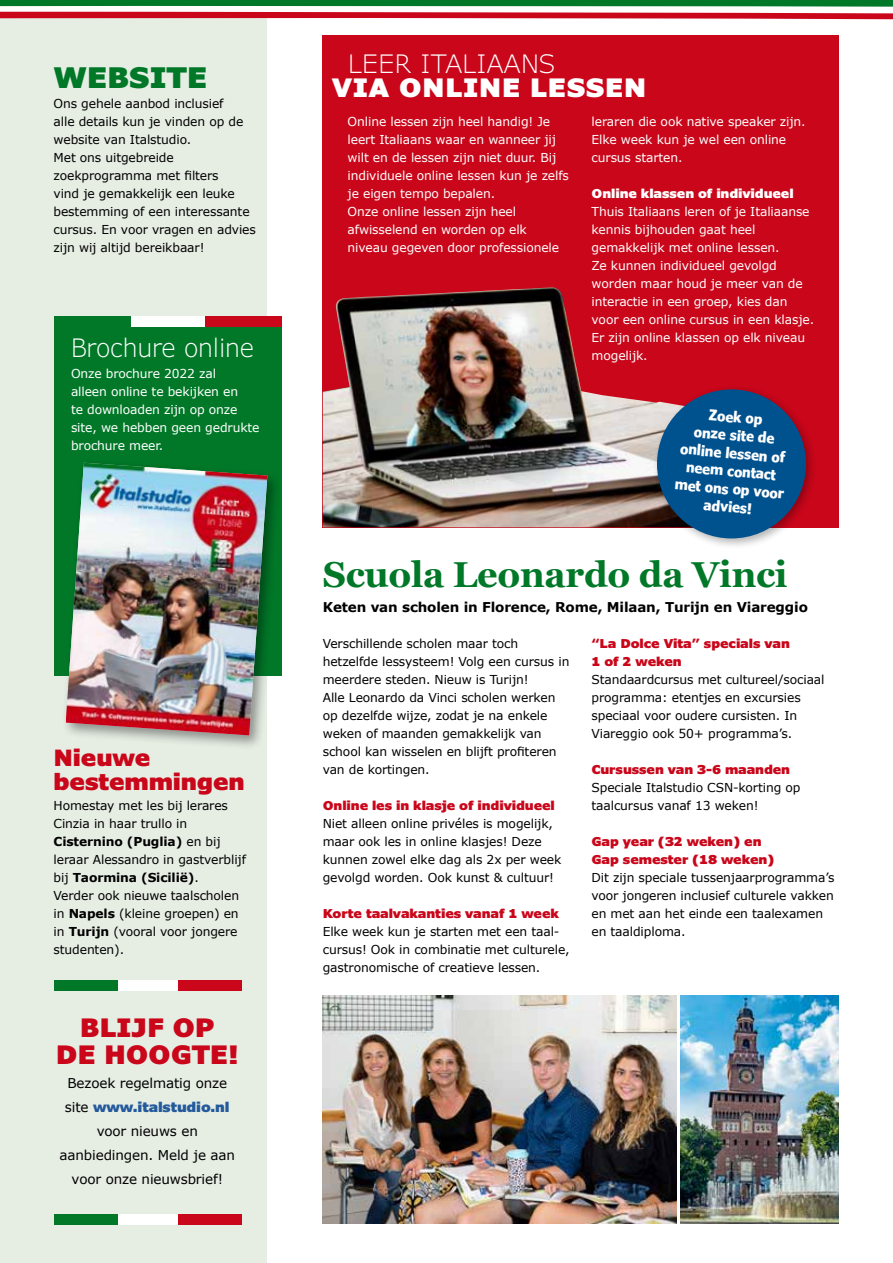
<style>
.page{position:relative;width:893px;height:1263px;background:#fff}
.page>*{position:absolute;margin:0;border:0;box-sizing:border-box;transform-origin:0 0}
.t1{font:700 36px "Georgia";letter-spacing:-.01em;color:#007828}
.t2{font:900 28.5px "Verdana Pro";letter-spacing:-.01em;color:#007828}
.t3{font:900 25.5px/27px "Verdana Pro";letter-spacing:-.01em;color:#c9061a;text-align:center}
.t4{font:900 25.5px "Verdana Pro";letter-spacing:.01em;color:#fff}
.t5{font:300 25.5px "Verdana Pro";letter-spacing:-.01em;color:#fff}
.t6{font:300 25.5px "Verdana Pro";letter-spacing:.01em;color:#fff}
.t7{font:900 22.5px/24px "Verdana Pro";letter-spacing:-.01em;color:#c9061a}
.t8{font:700 condensed 15px/18px "Verdana Pro";color:#fff;text-align:center}
.t9{font:13.5px/24px "Verdana";letter-spacing:-.01em;color:#000;text-align:center}
.t10{font:700 13.5px "Verdana";letter-spacing:-.01em;color:#000}
.t11{font:900 13.5px "Verdana Pro";letter-spacing:-.01em;color:#245a9c}
.t12{font:12.3px/18px "Verdana";letter-spacing:-.01em;color:#000}
.t13{font:12.3px/18px "Verdana";letter-spacing:-.01em;color:#fff}
.t14{font:900 12.3px/18px "Verdana Pro";letter-spacing:-.01em;color:#c9061a}
.t15{font:900 12.3px "Verdana Pro";letter-spacing:-.01em;color:#fff}
.s1{font-weight:700}
.s2{font-family:"Verdana";font-weight:400;color:#000}
</style>
<div class="page">
<div style="left:0;top:0;width:266px;height:1263px;background:#e6eee4"></div>
<div style="left:323px;top:35px;width:516px;height:492px;background:#c9061a"></div>
<div style="left:54px;top:322px;width:228px;height:354px;background:#007828"></div>
<img style="left:323px;top:995px;width:353px;height:229px">
<img style="left:680px;top:995px;width:159px;height:229px">
<div style="left:130px;top:316px;width:76px;height:11px;background:#fff"></div>
<div style="left:54px;top:316px;width:77px;height:11px;background:#007828"></div>
<div style="left:205px;top:316px;width:77px;height:11px;background:#c9061a"></div>
<div style="left:116px;top:981px;width:64px;height:10px;background:#fff"></div>
<div style="left:54px;top:981px;width:63px;height:10px;background:#007828"></div>
<div style="left:179px;top:981px;width:63px;height:10px;background:#c9061a"></div>
<div style="left:116px;top:1214px;width:64px;height:10px;background:#fff"></div>
<div style="left:54px;top:1214px;width:63px;height:10px;background:#007828"></div>
<div style="left:179px;top:1214px;width:63px;height:10px;background:#c9061a"></div>
<svg style="left:0;top:0;width:893px;height:35px"></svg>
<div style="left:61px;top:458px;width:221px;height:292px;background:#000;opacity:.4"></div>
<img style="left:66px;top:463px;width:201px;height:272px">
<img style="left:323px;top:287px;width:329px;height:240px">
<div style="left:652px;top:384px;width:165px;height:165px;background:#000;opacity:.3"></div>
<div style="left:657px;top:389px;width:149px;height:149px;background:#00528f;border-radius:50%"></div>
<h2 class="t2" style="left:54px;top:59px;width:156px">WEBSITE</h2>
<p class="t12" style="left:54px;top:95px;width:204px">Ons gehele aanbod inclusief<br>alle details kun je vinden op de website van Italstudio.<br>Met ons uitgebreide zoekprogramma met filters<br>vind je gemakkelijk een leuke bestemming of een interessante cursus. En voor vragen en advies zijn wij altijd bereikbaar!</p>
<h3 class="t5" style="left:71px;top:331px;width:184px">Brochure online</h3>
<p class="t13" style="left:71px;top:365px;width:190px">Onze brochure 2022 zal<br>alleen online te bekijken en<br>te downloaden zijn op onze site, we hebben geen gedrukte brochure meer.</p>
<h3 class="t7" style="left:54px;top:745px;width:193px">Nieuwe bestemmingen</h3>
<p class="t12" style="left:54px;top:797px;width:194px">Homestay met les bij lerares<br>Cinzia in haar trullo in<br><span class="s1">Cisternino (Puglia)</span> en bij leraar Alessandro in gastverblijf bij <span class="s1">Taormina (Sicilië)</span>.<br>Verder ook nieuwe taalscholen in <span class="s1">Napels</span> (kleine groepen) en in <span class="s1">Turijn</span> (vooral voor jongere studenten).</p>
<h3 class="t3" style="left:56px;top:1014px;width:184px">BLIJF OP<br>DE HOOGTE!</h3>
<p class="t9" style="left:67px;top:1071px;width:161px">Bezoek regelmatig onze</p>
<p class="t11" style="left:65px;top:1098px;width:166px"><span class="s2">site</span> www.italstudio.nl</p>
<p class="t9" style="left:60px;top:1119px;width:177px">voor nieuws en aanbiedingen. Meld je aan voor onze nieuwsbrief!</p>
<h3 class="t6" style="left:348px;top:47px;width:209px">LEER ITALIAANS</h3>
<h3 class="t4" style="left:332px;top:70px;width:316px">VIA ONLINE LESSEN</h3>
<p class="t13" style="left:348px;top:113px;width:223px">Online lessen zijn heel handig! Je leert Italiaans waar en wanneer jij wilt en de lessen zijn niet duur. Bij individuele online lessen kun je zelfs je eigen tempo bepalen.<br>Onze online lessen zijn heel afwisselend en worden op elk niveau gegeven door professionele</p>
<p class="t13" style="left:592px;top:113px;width:216px">leraren die ook native speaker zijn.<br>Elke week kun je wel een online cursus starten.</p>
<p class="t15" style="left:592px;top:185px;width:204px">Online klassen of individueel</p>
<p class="t13" style="left:592px;top:203px;width:224px">Thuis Italiaans leren of je Italiaanse kennis bijhouden gaat heel gemakkelijk met online lessen.<br>Ze kunnen individueel gevolgd worden maar houd je meer van de interactie in een groep, kies dan voor een online cursus in een klasje.<br>Er zijn online klassen op elk niveau mogelijk.</p>
<p class="t8" style="left:682px;top:403px;width:111px;rotate:5deg">Zoek op<br>onze site de online lessen of neem contact met ons op voor advies!</p>
<h1 class="t1" style="left:323px;top:547px;width:466px">Scuola Leonardo da Vinci</h1>
<p class="t10" style="left:323px;top:598px;width:487px">Keten van scholen in Florence, Rome, Milaan, Turijn en Viareggio</p>
<p class="t12" style="left:323px;top:635px;width:248px">Verschillende scholen maar toch hetzelfde lessysteem! Volg een cursus in meerdere steden. Nieuw is Turijn!<br>Alle Leonardo da Vinci scholen werken op dezelfde wijze, zodat je na enkele weken of maanden gemakkelijk van school kan wisselen en blijft profiteren van de kortingen.</p>
<p class="t14" style="left:323px;top:796px;width:234px">Online les in klasje of individueel</p>
<p class="t12" style="left:323px;top:815px;width:240px">Niet alleen online privéles is mogelijk, maar ook les in online klasjes! Deze kunnen zowel elke dag als 2x per week gevolgd worden. Ook kunst &amp; cultuur!</p>
<p class="t14" style="left:323px;top:904px;width:238px">Korte taalvakanties vanaf 1 week</p>
<p class="t12" style="left:323px;top:923px;width:249px">Elke week kun je starten met een taal&shy;cursus! Ook in combinatie met culturele, gastronomische of creatieve lessen.</p>
<p class="t14" style="left:591px;top:635px;width:200px">“La Dolce Vita” specials van<br>1 of 2 weken</p>
<p class="t12" style="left:591px;top:671px;width:235px">Standaardcursus met cultureel/sociaal programma: etentjes en excursies speciaal voor oudere cursisten. In Viareggio ook 50+ programma’s.</p>
<p class="t14" style="left:591px;top:760px;width:200px">Cursussen van 3-6 maanden</p>
<p class="t12" style="left:591px;top:779px;width:210px">Speciale Italstudio CSN-korting op taalcursus vanaf 13 weken!</p>
<p class="t14" style="left:591px;top:832px;width:184px">Gap year (32 weken) en<br>Gap semester (18 weken)</p>
<p class="t12" style="left:591px;top:869px;width:245px">Dit zijn speciale tussenjaarprogramma’s voor jongeren inclusief culturele vakken en met aan het einde een taalexamen en taaldiploma.</p>
</div>
